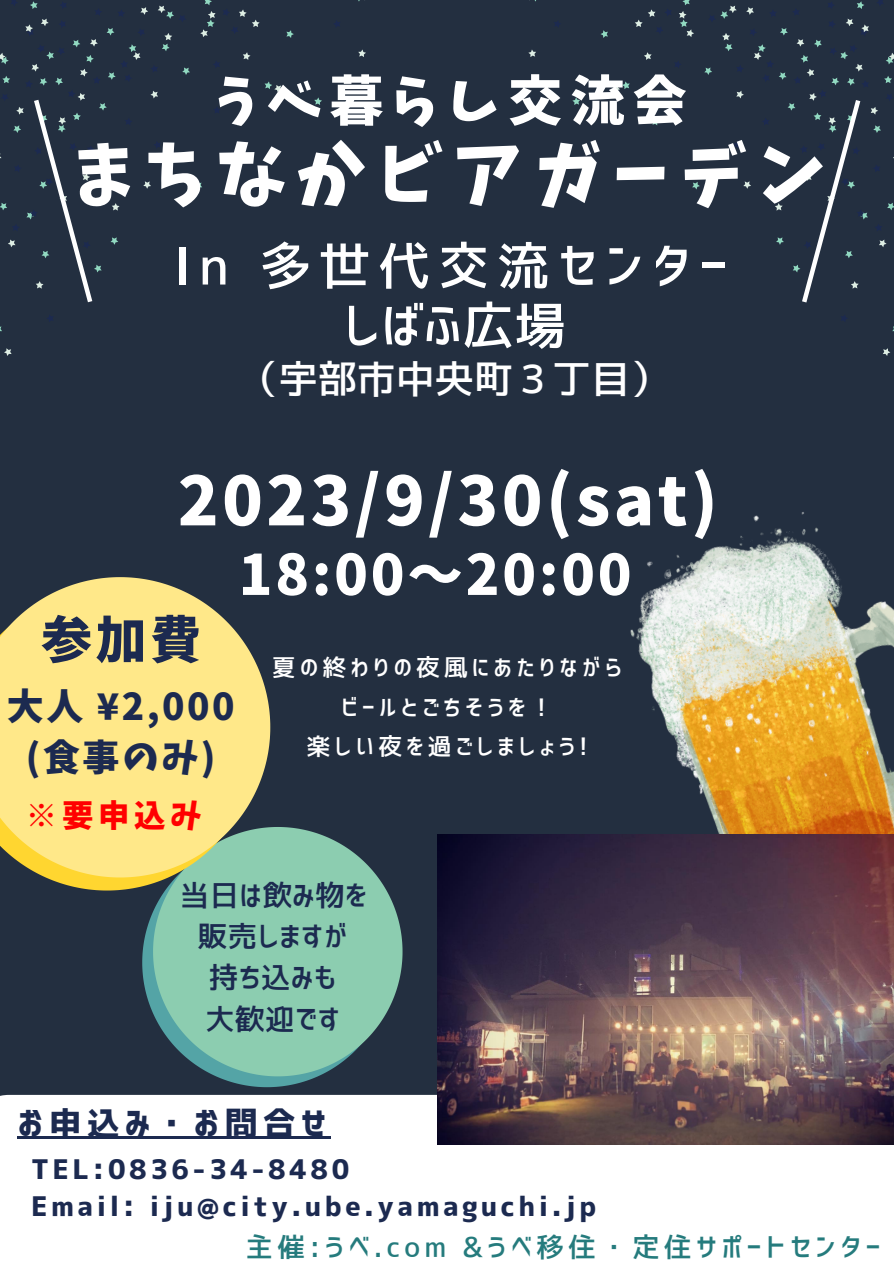
<style>
.page{position:relative;width:894px;height:1264px;background:#fff}
.page>*{position:absolute;margin:0;border:0;box-sizing:border-box;transform-origin:0 0}
.t1{font:69px "Keifont";letter-spacing:.15em;color:#fff}
.t2{font:67.2px "Keifont";letter-spacing:.05em;color:#fff}
.t3{font:55.5px "Keifont";letter-spacing:.05em;color:#fff}
.t4{font:54px "Keifont";letter-spacing:.15em;color:#fff}
.t5{font:51.9px "Corporate Logo Medium";letter-spacing:.15em;color:#fff}
.t6{font:51px "Keifont";color:#1c2a50}
.t7{font:39px "Corporate Logo Medium";color:#fff}
.t8{font:36.9px "Keifont";letter-spacing:.07em;color:#1c2a50}
.t9{font:33px "Corporate Logo Bold";letter-spacing:.15em;color:#1c2a50}
.t10{font:31.35px "Keifont";color:#f00}
.t11{font:29.85px "Corporate Logo Medium";color:#1c2a50}
.t12{font:27.75px "Corporate Logo Medium";letter-spacing:.15em;color:#257b7d}
.t13{font:27px "Corporate Logo Bold";letter-spacing:.13em;color:#1c2a50}
.t14{font:24px "Corporate Logo Medium";letter-spacing:.15em;color:#fff}
</style>
<div class="page">
<div style="left:0;top:0;width:893px;height:1263px;background:#232f40"></div>
<svg style="left:0;top:0;width:366px;height:356px"></svg>
<svg style="left:528px;top:0;width:365px;height:356px"></svg>
<img style="left:630px;top:512px;width:263px;height:322px">
<svg style="left:31px;top:95px;width:65px;height:212px"></svg>
<svg style="left:798px;top:95px;width:65px;height:212px"></svg>
<svg style="left:142px;top:912px;width:176px;height:175px"></svg>
<svg style="left:153px;top:827px;width:249px;height:249px;background:#7ab49f"></svg>
<div style="left:0;top:1094px;width:893px;height:169px;background:#fff"></div>
<img style="left:437px;top:834px;width:456px;height:310px">
<svg style="left:45px;top:877px;width:212px;height:13px"></svg>
<svg style="left:0;top:577px;width:270px;height:300px;background:#e4d380"></svg>
<hr style="left:17px;top:1136px;width:314px;height:2px;background:#1c2a50">
<p class="t4" style="left:214px;top:74px;width:473px">うべ暮らし交流会</p>
<p class="t1" style="left:73px;top:140px;width:754px">まちなかビアガーデン</p>
<p class="t5" style="left:174px;top:240px;width:555px">In 多世代交流センター</p>
<p class="t5" style="left:342px;top:299px;width:225px">しばふ広場</p>
<p class="t7" style="left:240px;top:359px;width:431px">（宇部市中央町３丁目）</p>
<p class="t2" style="left:178px;top:467px;width:541px">2023/9/30(sat)</p>
<p class="t3" style="left:238px;top:547px;width:394px">18:00～20:00</p>
<p class="t6" style="left:41px;top:614px;width:161px">参加費</p>
<p class="t8" style="left:7px;top:688px;width:229px">大人 ¥2,000</p>
<p class="t8" style="left:26px;top:739px;width:191px">(食事のみ)</p>
<p class="t10" style="left:26px;top:800px;width:177px">※要申込み</p>
<p class="t14" style="left:272px;top:655px;width:352px">夏の終わりの夜風にあたりながら</p>
<p class="t14" style="left:341px;top:695px;width:214px">ビールとごちそうを！</p>
<p class="t14" style="left:306px;top:734px;width:282px">楽しい夜を過ごしましょう!</p>
<p class="t11" style="left:179px;top:880px;width:189px">当日は飲み物を</p>
<p class="t11" style="left:197px;top:921px;width:151px">販売しますが</p>
<p class="t11" style="left:208px;top:962px;width:129px">持ち込みも</p>
<p class="t11" style="left:205px;top:1004px;width:136px">大歓迎です</p>
<p class="t9" style="left:17px;top:1106px;width:310px">お申込み・お問合せ</p>
<p class="t13" style="left:31px;top:1155px;width:319px">TEL:0836-34-8480</p>
<p class="t13" style="left:31px;top:1192px;width:566px">Email: iju@city.ube.yamaguchi.jp</p>
<p class="t12" style="left:245px;top:1232px;width:636px">主催:うべ.com &amp;うべ移住・定住サポートセンター</p>
</div>
